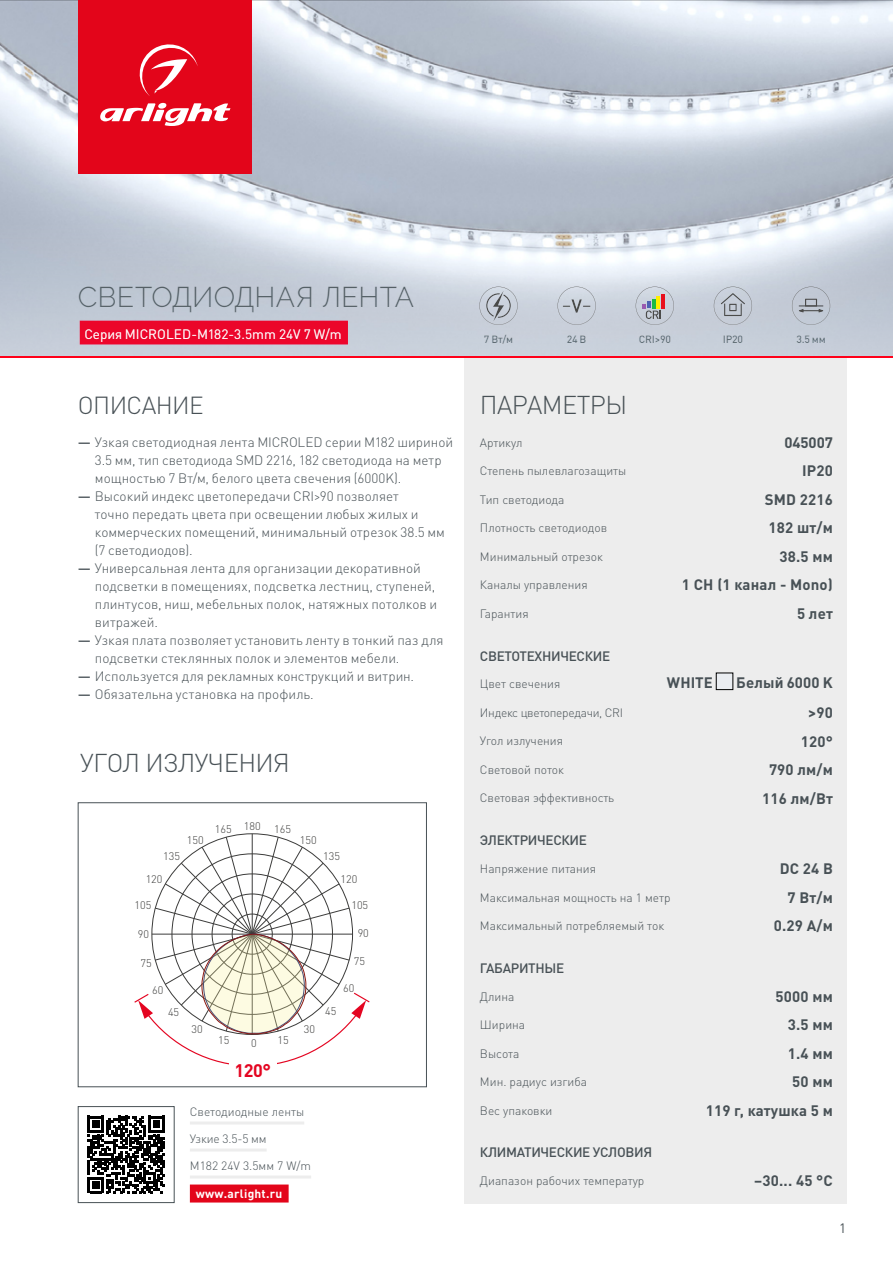
<style>
.page{position:relative;width:893px;height:1263px;background:#fff}
.page>*{position:absolute;margin:0;border:0;box-sizing:border-box;transform-origin:0 0}
.t1{font:300 28.5px "Raleway";letter-spacing:.005em;color:#485156}
.t2{font:300 25.5px "DIN Pro";letter-spacing:-.025em;color:#485156}
.t3{font:300 24.45px "DIN Pro";letter-spacing:-.025em;color:#485156}
.t4{font:700 18px "DIN Pro";color:#e40521}
.t5{font:700 15px "DIN Pro";letter-spacing:.01em;color:#485156}
.t6{font:300 13.5px/18px "DIN Pro";color:#485156}
.t7{font:500 13.5px "DIN Pro";letter-spacing:-.025em;color:#485156}
.t8{font:13.5px "DIN Pro";color:#fff}
.t9{font:13.5px "DIN Pro";color:#485156}
.t10{font:300 12px "DIN Pro";color:#485156}
.t11{font:300 12px "DIN Pro";letter-spacing:-.025em;color:#485156}
.t12{font:700 12px "DIN Pro";letter-spacing:.02em;color:#fff}
.t13{font:300 10.95px "DIN Pro";color:#3c3c3b}
.t14{font:500 10.5px "DIN Pro";letter-spacing:-.025em;color:#485156}
.s1{font-weight:500}
</style>
<div class="page">
<div style="left:464px;top:357px;width:383px;height:846px;background:#ededed"></div>
<div style="left:716px;top:673px;width:17px;height:17px;background:#eaedf1"></div>
<div style="left:716px;top:673px;width:17px;height:17px;border:1px solid #000"></div>
<img style="left:0;top:0;width:893px;height:195px">
<svg style="left:88px;top:1116px;width:77px;height:77px"></svg>
<div style="left:78px;top:1106px;width:96px;height:97px;border:1px solid #485156"></div>
<hr style="left:190px;top:1121px;width:114px;height:3px;background:#ededed">
<hr style="left:190px;top:1148px;width:77px;height:3px;background:#ededed">
<hr style="left:190px;top:1175px;width:121px;height:3px;background:#ededed">
<div style="left:190px;top:1184px;width:99px;height:18px;background:#e3051a"></div>
<hr style="left:252px;top:834px;width:1px;height:100px;background:#3c3c3b">
<svg style="left:134px;top:836px;width:236px;height:229px"></svg>
<div style="left:78px;top:802px;width:349px;height:285px;border:1px solid #485156"></div>
<div style="left:229px;top:1057px;width:47px;height:26px;background:#fff"></div>
<div style="left:78px;top:0;width:174px;height:174px;background:#e3051a"></div>
<svg style="left:100px;top:103px;width:130px;height:23px"></svg>
<svg style="left:139px;top:44px;width:59px;height:52px"></svg>
<svg style="left:0;top:195px;width:893px;height:162px;background:#ccc7d3"></svg>
<hr style="left:0;top:357px;width:893px;height:1px;background:#ff0019">
<h1 class="t1" style="left:78px;top:280px;width:338px">СВЕТОДИОДНАЯ ЛЕНТА</h1>
<p class="t8" style="left:84px;top:324px;width:259px">Серия MICROLED-M182-3.5mm 24V 7 W/m</p>
<h3 class="t3" style="left:78px;top:388px;width:127px">ОПИСАНИЕ</h3>
<p class="t6" style="left:95px;top:432px;width:360px;text-indent:-17px"><span class="s1">—</span> Узкая светодиодная лента MICROLED серии M182 шириной<br>3.5 мм, тип светодиода SMD 2216, 182 светодиода на метр мощностью 7 Вт/м, белого цвета свечения (6000K).</p>
<p class="t6" style="left:95px;top:486px;width:351px;text-indent:-17px"><span class="s1">—</span> Высокий индекс цветопередачи CRI&gt;90 позволяет<br>точно передать цвета при освещении любых жилых и коммерческих помещений, минимальный отрезок 38.5 мм (7 светодиодов).</p>
<p class="t6" style="left:95px;top:558px;width:344px;text-indent:-17px"><span class="s1">—</span> Универсальная лента для организации декоративной подсветки в помещениях, подсветка лестниц, ступеней, плинтусов, ниш, мебельных полок, натяжных потолков и витражей.</p>
<p class="t6" style="left:95px;top:630px;width:350px;text-indent:-17px"><span class="s1">—</span> Узкая плата позволяет установить ленту в тонкий паз для подсветки стеклянных полок и элементов мебели.</p>
<p class="t6" style="left:78px;top:666px;width:338px"><span class="s1">—</span> Используется для рекламных конструкций и витрин.</p>
<p class="t6" style="left:78px;top:684px;width:237px"><span class="s1">—</span> Обязательна установка на профиль.</p>
<h2 class="t2" style="left:80px;top:745px;width:211px">УГОЛ ИЗЛУЧЕНИЯ</h2>
<p class="t13" style="left:163px;top:849px;width:18px">135</p>
<p class="t13" style="left:146px;top:871px;width:18px">120</p>
<p class="t13" style="left:135px;top:897px;width:18px">105</p>
<p class="t13" style="left:138px;top:927px;width:13px">90</p>
<p class="t13" style="left:141px;top:955px;width:13px">75</p>
<p class="t13" style="left:152px;top:982px;width:13px">60</p>
<p class="t13" style="left:168px;top:1004px;width:13px">45</p>
<p class="t13" style="left:187px;top:832px;width:18px">150</p>
<p class="t13" style="left:192px;top:1021px;width:13px">30</p>
<p class="t13" style="left:215px;top:821px;width:18px">165</p>
<p class="t13" style="left:244px;top:818px;width:18px">180</p>
<p class="t13" style="left:274px;top:822px;width:18px">165</p>
<p class="t13" style="left:218px;top:1032px;width:13px">15</p>
<p class="t13" style="left:251px;top:1036px;width:7px">0</p>
<p class="t13" style="left:277px;top:1032px;width:13px">15</p>
<h3 class="t4" style="left:234px;top:1058px;width:38px">120°</h3>
<p class="t13" style="left:300px;top:832px;width:18px">150</p>
<p class="t13" style="left:304px;top:1021px;width:13px">30</p>
<p class="t13" style="left:323px;top:849px;width:18px">135</p>
<p class="t13" style="left:340px;top:871px;width:18px">120</p>
<p class="t13" style="left:351px;top:897px;width:18px">105</p>
<p class="t13" style="left:358px;top:926px;width:13px">90</p>
<p class="t13" style="left:354px;top:954px;width:13px">75</p>
<p class="t13" style="left:343px;top:980px;width:13px">60</p>
<p class="t13" style="left:325px;top:1004px;width:13px">45</p>
<p class="t10" style="left:190px;top:1103px;width:116px">Светодиодные ленты</p>
<p class="t10" style="left:190px;top:1130px;width:78px">Узкие 3.5-5 мм</p>
<p class="t10" style="left:190px;top:1157px;width:123px">M182 24V 3.5мм 7 W/m</p>
<p class="t12" style="left:196px;top:1185px;width:88px">www.arlight.ru</p>
<p class="t14" style="left:484px;top:332px;width:31px">7 Вт/м</p>
<p class="t14" style="left:567px;top:332px;width:21px">24 В</p>
<p class="t14" style="left:639px;top:332px;width:34px">CRI&gt;90</p>
<p class="t14" style="left:723px;top:332px;width:22px">IP20</p>
<p class="t14" style="left:796px;top:332px;width:31px">3.5 мм</p>
<h2 class="t2" style="left:480px;top:388px;width:149px">ПАРАМЕТРЫ</h2>
<p class="t10" style="left:480px;top:434px;width:44px">Артикул</p>
<p class="t5" style="left:784px;top:432px;width:50px">045007</p>
<p class="t10" style="left:480px;top:463px;width:148px">Степень пылевлагозащиты</p>
<p class="t5" style="left:802px;top:461px;width:32px">IP20</p>
<p class="t10" style="left:480px;top:491px;width:86px">Тип светодиода</p>
<p class="t5" style="left:765px;top:489px;width:70px">SMD 2216</p>
<p class="t10" style="left:480px;top:520px;width:129px">Плотность светодиодов</p>
<p class="t5" style="left:769px;top:518px;width:66px">182 шт/м</p>
<p class="t10" style="left:480px;top:548px;width:124px">Минимальный отрезок</p>
<p class="t5" style="left:779px;top:546px;width:55px">38.5 мм</p>
<p class="t10" style="left:480px;top:577px;width:109px">Каналы управления</p>
<p class="t5" style="left:682px;top:575px;width:152px">1 CH (1 канал - Mono)</p>
<p class="t10" style="left:480px;top:605px;width:50px">Гарантия</p>
<p class="t5" style="left:797px;top:603px;width:37px">5 лет</p>
<p class="t7" style="left:480px;top:646px;width:132px">СВЕТОТЕХНИЧЕСКИЕ</p>
<p class="t10" style="left:480px;top:676px;width:82px">Цвет свечения</p>
<p class="t5" style="left:667px;top:672px;width:47px">WHITE</p>
<p class="t5" style="left:736px;top:672px;width:98px">Белый 6000 K</p>
<p class="t11" style="left:480px;top:704px;width:145px">Индекс цветопередачи, CRI</p>
<p class="t5" style="left:808px;top:702px;width:26px">&gt;90</p>
<p class="t10" style="left:480px;top:733px;width:85px">Угол излучения</p>
<p class="t5" style="left:801px;top:731px;width:34px">120°</p>
<p class="t10" style="left:480px;top:761px;width:86px">Световой поток</p>
<p class="t5" style="left:769px;top:759px;width:65px">790 лм/м</p>
<p class="t10" style="left:480px;top:790px;width:136px">Световая эффективность</p>
<p class="t5" style="left:762px;top:788px;width:72px">116 лм/Вт</p>
<p class="t7" style="left:480px;top:831px;width:109px">ЭЛЕКТРИЧЕСКИЕ</p>
<p class="t10" style="left:480px;top:860px;width:118px">Напряжение питания</p>
<p class="t5" style="left:780px;top:858px;width:55px">DC 24 В</p>
<p class="t10" style="left:480px;top:889px;width:192px">Максимальная мощность на 1 метр</p>
<p class="t5" style="left:788px;top:887px;width:47px">7 Вт/м</p>
<p class="t10" style="left:480px;top:917px;width:186px">Максимальный потребляемый ток</p>
<p class="t5" style="left:774px;top:915px;width:61px">0.29 А/м</p>
<p class="t7" style="left:480px;top:959px;width:86px">ГАБАРИТНЫЕ</p>
<p class="t10" style="left:480px;top:988px;width:36px">Длина</p>
<p class="t5" style="left:776px;top:986px;width:59px">5000 мм</p>
<p class="t10" style="left:480px;top:1017px;width:47px">Ширина</p>
<p class="t5" style="left:788px;top:1015px;width:47px">3.5 мм</p>
<p class="t10" style="left:480px;top:1045px;width:41px">Высота</p>
<p class="t5" style="left:788px;top:1043px;width:47px">1.4 мм</p>
<p class="t10" style="left:480px;top:1074px;width:109px">Мин. радиус изгиба</p>
<p class="t5" style="left:792px;top:1072px;width:42px">50 мм</p>
<p class="t10" style="left:480px;top:1102px;width:74px">Вес упаковки</p>
<p class="t5" style="left:706px;top:1100px;width:129px">119 г, катушка 5 м</p>
<p class="t7" style="left:480px;top:1143px;width:174px">КЛИМАТИЧЕСКИЕ УСЛОВИЯ</p>
<p class="t10" style="left:480px;top:1173px;width:166px">Диапазон рабочих температур</p>
<p class="t5" style="left:754px;top:1171px;width:80px">–30... 45 °C</p>
<p class="t9" style="left:839px;top:1219px;width:9px">1</p>
</div>
